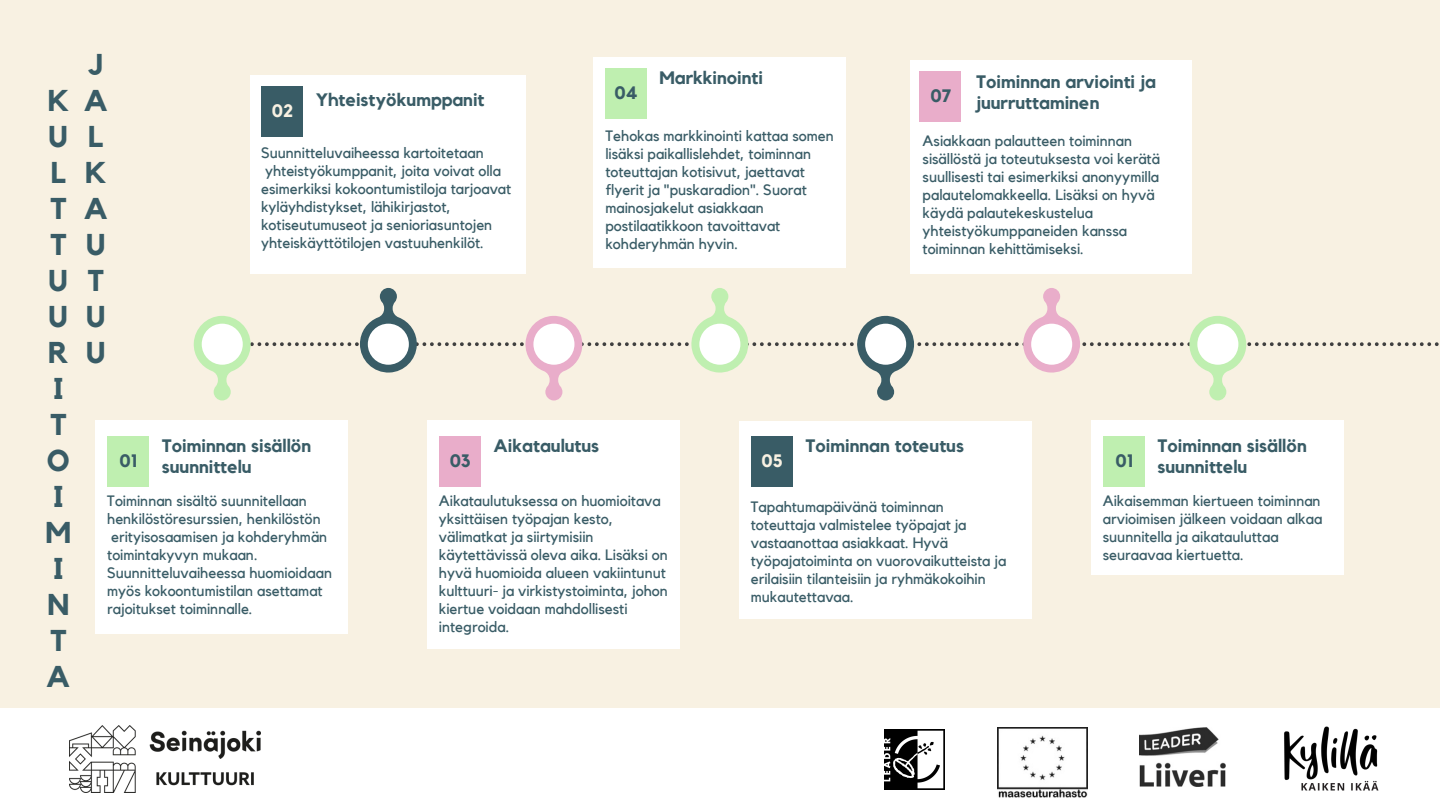
<style>
.page{position:relative;width:1440px;height:810px;background:#f8f1e2}
.page>*{position:absolute;margin:0;border:0;box-sizing:border-box;transform-origin:0 0}
.t1{font:700 30px/36px "Kollektif";color:#395c66}
.t2{font:700 18px/21px "Kollektif";color:#395c66}
.t3{font:700 18px "Kollektif";color:#f8f1e2}
.t4{font:15px/18px "Kollektif";color:#395c66}
</style>
<div class="page">
<div style="left:0;top:708px;width:1440px;height:102px;background:#fff"></div>
<div style="left:96px;top:421px;width:252px;height:213px;background:#fff"></div>
<div style="left:107px;top:436px;width:42px;height:51px;background:#bfefb0"></div>
<div style="left:250px;top:75px;width:276px;height:198px;background:#fff"></div>
<div style="left:261px;top:86px;width:42px;height:50px;background:#395c66"></div>
<div style="left:428px;top:421px;width:252px;height:228px;background:#fff"></div>
<div style="left:439px;top:436px;width:41px;height:51px;background:#e9adca"></div>
<svg style="left:193px;top:288px;width:1246px;height:113px"></svg>
<div style="left:1197px;top:324px;width:41px;height:41px;background:#fff;border-radius:50%"></div>
<div style="left:739px;top:421px;width:293px;height:198px;background:#fff"></div>
<div style="left:751px;top:436px;width:41px;height:51px;background:#395c66"></div>
<div style="left:910px;top:61px;width:282px;height:212px;background:#fff"></div>
<div style="left:920px;top:72px;width:41px;height:50px;background:#e9adca"></div>
<div style="left:593px;top:57px;width:253px;height:210px;background:#fff"></div>
<div style="left:605px;top:68px;width:41px;height:50px;background:#bfefb0"></div>
<div style="left:1091px;top:421px;width:253px;height:154px;background:#fff"></div>
<div style="left:1103px;top:436px;width:42px;height:51px;background:#bfefb0"></div>
<img style="left:1284px;top:726px;width:95px;height:65px">
<img style="left:1139px;top:728px;width:87px;height:59px">
<img style="left:997px;top:728px;width:90px;height:69px">
<img style="left:885px;top:729px;width:60px;height:60px">
<img style="left:69px;top:726px;width:192px;height:67px">
<h1 class="t1" style="left:46px;top:84px;width:27px">K<br>U<br>L<br>T<br>T<br>U<br>U<br>R<br>I<br>T<br>O<br>I<br>M<br>I<br>N<br>T<br>A</h1>
<h1 class="t1" style="left:84px;top:47px;width:26px">J<br>A<br>L<br>K<br>A<br>U<br>T<br>U<br>U</h1>
<p class="t2" style="left:316px;top:90px;width:170px">Yhteistyökumppanit</p>
<p class="t4" style="left:261px;top:144px;width:252px">Suunnitteluvaiheessa kartoitetaan yhteistyökumppanit, joita voivat olla esimerkiksi kokoontumistiloja tarjoavat kyläyhdistykset, lähikirjastot, kotiseutumuseot ja senioriasuntojen yhteiskäyttötilojen vastuuhenkilöt.</p>
<p class="t3" style="left:272px;top:102px;width:23px">02</p>
<p class="t2" style="left:614px;top:83px;width:25px">04</p>
<p class="t2" style="left:660px;top:68px;width:105px">Markkinointi</p>
<p class="t4" style="left:605px;top:127px;width:230px">Tehokas markkinointi kattaa somen lisäksi paikallislehdet, toiminnan toteuttajan kotisivut, jaettavat flyerit ja "puskaradion". Suorat mainosjakelut asiakkaan postilaatikkoon tavoittavat kohderyhmän hyvin.</p>
<p class="t2" style="left:976px;top:71px;width:181px">Toiminnan arviointi ja juurruttaminen</p>
<p class="t4" style="left:923px;top:133px;width:239px">Asiakkaan palautteen toiminnan sisällöstä ja toteutuksesta voi kerätä suullisesti tai esimerkiksi anonyymilla palautelomakkeella. Lisäksi on hyvä käydä palautekeskustelua yhteistyökumppaneiden kanssa toiminnan kehittämiseksi.</p>
<p class="t2" style="left:931px;top:86px;width:22px">07</p>
<p class="t2" style="left:162px;top:436px;width:151px">Toiminnan sisällön suunnittelu</p>
<p class="t4" style="left:107px;top:493px;width:226px">Toiminnan sisältö suunnitellaan henkilöstöresurssien, henkilöstön erityisosaamisen ja kohderyhmän toimintakyvyn mukaan.<br>Suunnitteluvaiheessa huomioidaan myös kokoontumistilan asettamat rajoitukset toiminnalle.</p>
<p class="t2" style="left:120px;top:451px;width:19px">01</p>
<p class="t2" style="left:450px;top:451px;width:23px">03</p>
<p class="t2" style="left:494px;top:436px;width:107px">Aikataulutus</p>
<p class="t3" style="left:762px;top:452px;width:23px">05</p>
<p class="t2" style="left:805px;top:436px;width:160px">Toiminnan toteutus</p>
<p class="t4" style="left:439px;top:493px;width:230px">Aikataulutuksessa on huomioitava yksittäisen työpajan kesto, välimatkat ja siirtymisiin käytettävissä oleva aika. Lisäksi on hyvä huomioida alueen vakiintunut kulttuuri- ja virkistystoiminta, johon kiertue voidaan mahdollisesti integroida.</p>
<p class="t4" style="left:751px;top:498px;width:257px">Tapahtumapäivänä toiminnan toteuttaja valmistelee työpajat ja vastaanottaa asiakkaat. Hyvä työpajatoiminta on vuorovaikutteista ja erilaisiin tilanteisiin ja ryhmäkokoihin mukautettavaa.</p>
<p class="t2" style="left:1157px;top:436px;width:151px">Toiminnan sisällön suunnittelu</p>
<p class="t4" style="left:1103px;top:493px;width:221px">Aikaisemman kiertueen toiminnan arvioimisen jälkeen voidaan alkaa suunnitella ja aikatauluttaa seuraavaa kiertuetta.</p>
<p class="t2" style="left:1116px;top:451px;width:19px">01</p>
</div>
